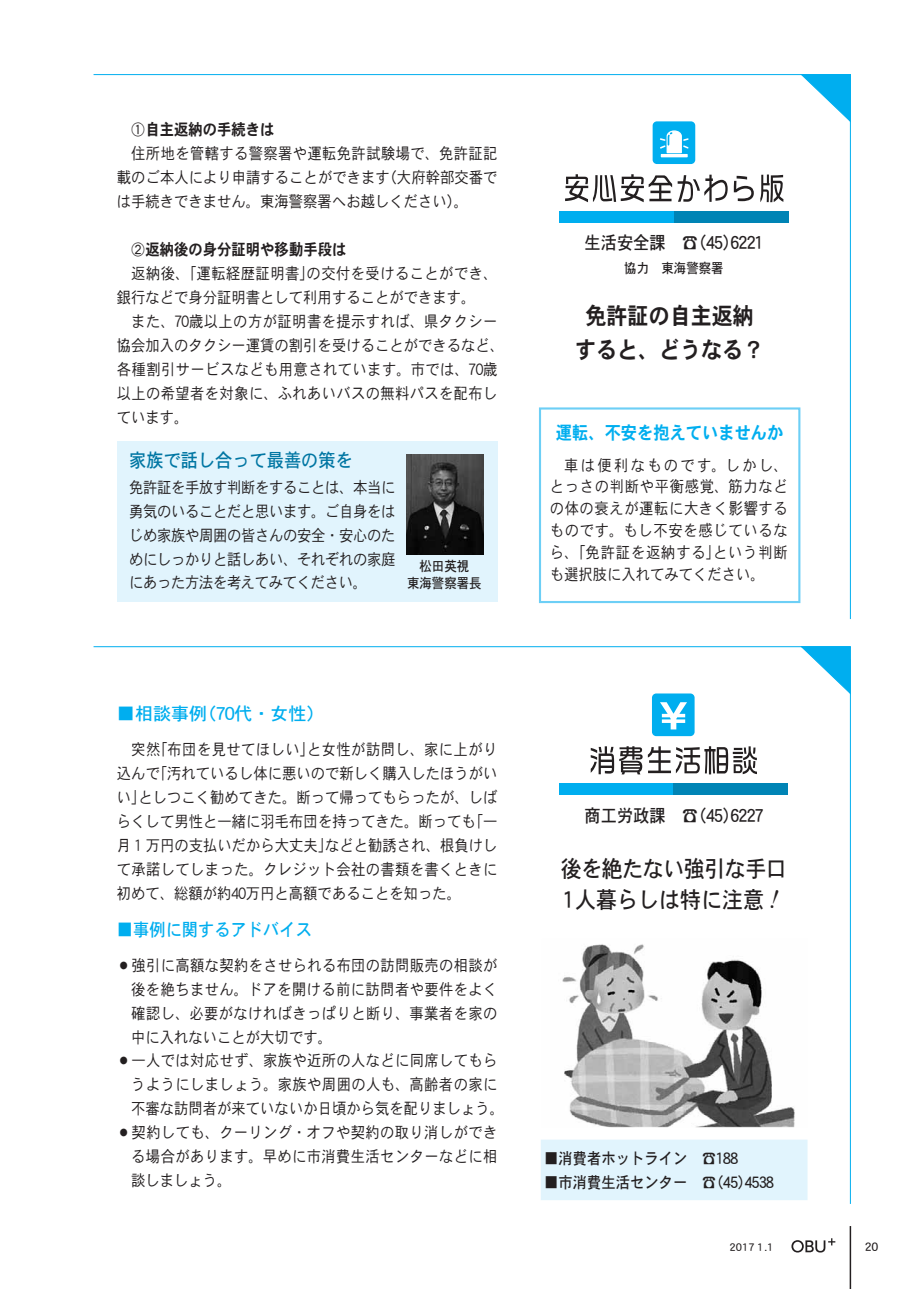
<style>
.page{position:relative;width:918px;height:1289px;background:#fff}
.page>*{position:absolute;margin:0;border:0;box-sizing:border-box;transform-origin:0 0}
.t1{font:23.4px/31.3px "HOB5 U80+DFHS Gothic Pro 6 N W5";letter-spacing:-.025em;color:#231f20;scale:.9 1}
.t2{font:23.4px/34.3px "HK7 EZQW+DFHS Gothic Pro 6 N W7";color:#231f20;text-align:center;scale:.9 1}
.t3{font:19.2px "HOB5 U80+DFHS Gothic Pro 6 N W5";color:#0076a3;scale:.9 1}
.t4{font:18px "HOB5 U80+DFHS Gothic Pro 6 N W5";letter-spacing:-.25em;color:#231f20;scale:.9 1}
.t5{font:18px "HK7 EZQW+DFHS Gothic Pro 6 N W7";color:#00aeef;scale:.9 1}
.t6{font:18px "HOB5 U80+DFHS Gothic Pro 6 N W5";color:#00aeef}
.t7{font:18px "HOB5 U80+DFHS Gothic Pro 6 N W5";color:#00aeef;scale:.9 1}
.t8{font:15.9px/23.9px "H0 Y89 RA+DFHS Gothic Pro 6 N W3";letter-spacing:.025em;color:#231f20;text-align:justify;scale:.9 1}
.t9{font:15.9px "H0 Y89 RA+DFHS Gothic Pro 6 N W3";color:#231f20;scale:.9 1}
.t10{font:15.9px "HOB5 U80+DFHS Gothic Pro 6 N W5";color:#231f20;scale:.9 1}
.t11{font:15.9px "HK7 EZQW+DFHS Gothic Pro 6 N W7";color:#231f20;scale:.9 1}
.t12{font:13.8px/17.5px "HOB5 U80+DFHS Gothic Pro 6 N W5";color:#231f20;text-align:center;scale:.9 1}
.t13{font:11.7px "HOB5 U80+DFHS Gothic Pro 6 N W5";color:#231f20}
.t14{font:10.65px "HOB5 U80+DFHS Gothic Pro 6 N W5";letter-spacing:-.405em;color:#231f20}
.s1{font-family:"HCPPXB6+Edigai OTF Go Iwata"}
.s2{font-family:"HSFK7 CK+Edisys OTF Gaiji"}
</style>
<div class="page">
<svg style="left:591px;top:746px;width:166px;height:28px"></svg>
<div style="left:559px;top:784px;width:114px;height:11px;background:#00aeef"></div>
<div style="left:673px;top:784px;width:114px;height:11px;background:#0084b5"></div>
<div style="left:652px;top:693px;width:43px;height:43px;background:#00aeef;border-radius:4px"></div>
<svg style="left:660px;top:702px;width:27px;height:27px"></svg>
<hr style="left:94px;top:646px;width:756px;height:1px;background:#00aeef">
<hr style="left:850px;top:659px;width:1px;height:544px;background:#00aeef">
<svg style="left:801px;top:646px;width:50px;height:48px"></svg>
<svg style="left:791px;top:1238px;width:44px;height:14px"></svg>
<hr style="left:850px;top:1226px;width:1px;height:62px;background:#231f20">
<svg style="left:93px;top:74px;width:758px;height:546px"></svg>
<svg style="left:801px;top:74px;width:50px;height:49px"></svg>
<svg style="left:565px;top:174px;width:107px;height:28px"></svg>
<svg style="left:678px;top:175px;width:50px;height:27px"></svg>
<svg style="left:734px;top:176px;width:20px;height:25px"></svg>
<svg style="left:760px;top:174px;width:23px;height:28px"></svg>
<div style="left:560px;top:212px;width:114px;height:11px;background:#00aeef"></div>
<div style="left:674px;top:212px;width:114px;height:11px;background:#0084b5"></div>
<div style="left:653px;top:121px;width:42px;height:43px;background:#00aeef;border-radius:4px"></div>
<div style="left:661px;top:154px;width:27px;height:3px;border:1px solid #fff"></div>
<svg style="left:660px;top:130px;width:29px;height:24px"></svg>
<div style="left:541px;top:1140px;width:266px;height:59px;background:#e1f4fd"></div>
<div style="left:541px;top:1139px;width:266px;height:60px;border:1px solid #e1f4fd"></div>
<div style="left:540px;top:408px;width:259px;height:194px;background:#fff"></div>
<div style="left:539px;top:407px;width:261px;height:196px;border:2px solid #6dcff6"></div>
<img style="left:562px;top:944px;width:233px;height:181px">
<div style="left:541px;top:937px;width:266px;height:190px;border:1px solid #fff"></div>
<div style="left:117px;top:441px;width:380px;height:161px;background:#e1f4fd"></div>
<img style="left:406px;top:454px;width:77px;height:100px">
<p class="t11" style="left:131px;top:123px;width:161px"><span class="s1">陰</span>自主返納の手続きは</p>
<p class="t8" style="left:131px;top:144px;width:408px">住所地を管轄する警察署や運転免許試験場で、免許証記</p>
<p class="t9" style="left:117px;top:171px;width:424px">載のご本人により申請することができます（大府幹部交番で</p>
<p class="t9" style="left:117px;top:195px;width:392px">は手続きできません。東海警察署へお越しください）。</p>
<p class="t11" style="left:131px;top:243px;width:240px"><span class="s1">隠</span>返納後の身分証明や移動手段は</p>
<p class="t8" style="left:131px;top:263px;width:408px">返納後、「運転経歴証明書」の交付を受けることができ、</p>
<p class="t9" style="left:117px;top:291px;width:400px">銀行などで身分証明書として利用することができます。</p>
<p class="t8" style="left:131px;top:311px;width:408px">また、７０歳以上の方が証明書を提示すれば、県タクシー</p>
<p class="t9" style="left:117px;top:339px;width:432px">協会加入のタクシー運賃の割引を受けることができるなど、</p>
<p class="t8" style="left:117px;top:359px;width:424px">各種割引サービスなども用意されています。市では、７０歳</p>
<p class="t8" style="left:117px;top:383px;width:424px">以上の希望者を対象に、ふれあいバスの無料パスを配布し</p>
<p class="t8" style="left:117px;top:407px;width:81px">ています。</p>
<p class="t3" style="left:129px;top:453px;width:250px">家族で話し合って最善の策を</p>
<p class="t8" style="left:129px;top:477px;width:297px">免許証を手放す判断をすることは、本当に勇気のいることだと思います。ご自身をはじめ家族や周囲の皆さんの安全・安心のためにしっかりと話しあい、それぞれの家庭にあった方法を考えてみてください。</p>
<p class="t12" style="left:407px;top:559px;width:84px">松田英視<br>東海警察署長</p>
<p class="t6" style="left:117px;top:706px;width:209px">■相談事例（７０代・女性）</p>
<p class="t8" style="left:117px;top:739px;width:424px">　突然「布団を見せてほしい」と女性が訪問し、家に上がり込んで「汚れているし体に悪いので新しく購入したほうがいい」としつこく勧めてきた。断って帰ってもらったが、しばらくして男性と一緒に羽毛布団を持ってきた。断っても「一月１万円の支払いだから大丈夫」などと勧誘され、根負けして承諾してしまった。クレジット会社の書類を書くときに初めて、総額が約４０万円と高額であることを知った。</p>
<p class="t7" style="left:117px;top:922px;width:218px">■事例に関するアドバイス</p>
<p class="t8" style="left:117px;top:955px;width:424px"><span class="s1">暫</span>強引に高額な契約をさせられる布団の訪問販売の相談が</p>
<p class="t8" style="left:131px;top:979px;width:408px">後を絶ちません。ドアを開ける前に訪問者や要件をよく</p>
<p class="t8" style="left:131px;top:1002px;width:408px">確認し、必要がなければきっぱりと断り、事業者を家の</p>
<p class="t9" style="left:131px;top:1030px;width:225px">中に入れないことが大切です。</p>
<p class="t8" style="left:117px;top:1050px;width:424px"><span class="s1">暫</span>一人では対応せず、家族や近所の人などに同席してもら</p>
<p class="t8" style="left:131px;top:1074px;width:408px">うようにしましょう。家族や周囲の人も、高齢者の家に</p>
<p class="t9" style="left:131px;top:1102px;width:416px">不審な訪問者が来ていないか日頃から気を配りましょう。</p>
<p class="t8" style="left:117px;top:1122px;width:424px"><span class="s1">暫</span>契約しても、クーリング・オフや契約の取り消しができ</p>
<p class="t8" style="left:131px;top:1146px;width:408px">る場合があります。早めに市消費生活センターなどに相</p>
<p class="t8" style="left:131px;top:1170px;width:113px">談しましょう。</p>
<p class="t4" style="left:585px;top:236px;width:205px">生活安全課　<span class="s1">察</span>（４５）６２２１</p>
<p class="t12" style="left:624px;top:261px;width:112px">協力　東海警察署</p>
<p class="t2" style="left:575px;top:301px;width:212px">免許証の自主返納すると、どうなる？</p>
<p class="t5" style="left:556px;top:426px;width:254px">運転、不安を抱えていませんか</p>
<p class="t8" style="left:550px;top:456px;width:266px;line-height:21.8px">　車は便利なものです。しかし、とっさの判断や平衡感覚、筋力などの体の衰えが運転に大きく影響するものです。もし不安を感じているなら、「免許証を返納する」という判断も選択肢に入れてみてください。</p>
<p class="t4" style="left:585px;top:808px;width:205px">商工労政課　<span class="s1">察</span>（４５）６２２７</p>
<p class="t1" style="left:561px;top:855px;width:253px">後を絶たない強引な手口<br>1人暮らしは特に注意<span class="s2">外</span></p>
<p class="t10" style="left:544px;top:1152px;width:221px">■消費者ホットライン　<span class="s1">察</span>１８８</p>
<p class="t10" style="left:544px;top:1176px;width:260px">■市消費生活センター　<span class="s1">察</span>（４５）４５３８</p>
<p class="t14" style="left:729px;top:1242px;width:50px">2017１ .1</p>
<p class="t13" style="left:865px;top:1242px;width:20px">20</p>
</div>
